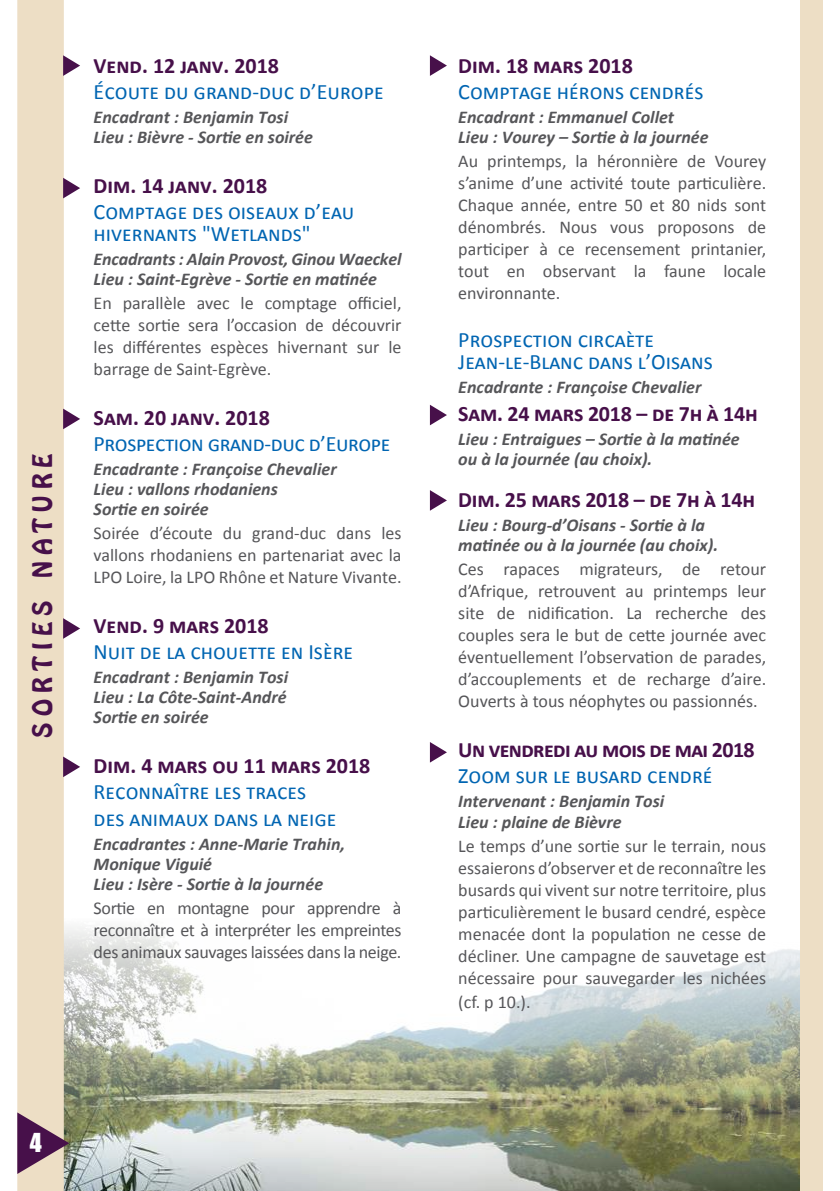
<style>
.page{position:relative;width:840px;height:1191px;background:#fff}
.page>*{position:absolute;margin:0;border:0;box-sizing:border-box;transform-origin:0 0}
.t1{font:24px "Impact";color:#fff}
.t2{font:23.8px "Hobo Std";letter-spacing:.255em;color:#47104a}
.t3{font:22px/22px "Calibri";color:#0065b2}
.t4{font:700 22px "Calibri";color:#47104a}
.t5{font:22px "Calibri";letter-spacing:-.02em;color:#0065b2}
.t6{font:700 22px "Calibri";letter-spacing:-.03em;color:#47104a}
.t7{font:18px/22px "Calibri";color:#565659;text-align:justify}
.t8{font:italic 700 18px/20px "Calibri";color:#565659}
</style>
<div class="page">
<img style="left:64px;top:927px;width:735px;height:264px">
<div style="left:17px;top:0;width:47px;height:1191px;background:#eddec5"></div>
<div style="left:799px;top:0;width:23px;height:1191px;background:#eddec5"></div>
<svg style="left:17px;top:1112px;width:52px;height:62px"></svg>
<svg style="left:63px;top:55px;width:17px;height:21px"></svg>
<svg style="left:63px;top:178px;width:17px;height:20px"></svg>
<svg style="left:63px;top:408px;width:17px;height:21px"></svg>
<svg style="left:429px;top:405px;width:17px;height:20px"></svg>
<svg style="left:429px;top:55px;width:17px;height:21px"></svg>
<svg style="left:429px;top:490px;width:17px;height:21px"></svg>
<svg style="left:429px;top:742px;width:17px;height:20px"></svg>
<svg style="left:63px;top:618px;width:17px;height:21px"></svg>
<svg style="left:63px;top:756px;width:17px;height:21px"></svg>
<h2 class="t2" style="left:26px;top:737px;width:286px;rotate:-90deg">sorties nature</h2>
<p class="t4" style="left:94px;top:52px;width:187px">Vend. 12 janv. 2018</p>
<p class="t3" style="left:94px;top:81px;width:291px">Écoute du grand-duc d’Europe</p>
<p class="t8" style="left:94px;top:107px;width:221px">Encadrant : Benjamin Tosi<br>Lieu : Bièvre - Sortie en soirée</p>
<p class="t4" style="left:94px;top:172px;width:175px">Dim. 14 janv. 2018</p>
<p class="t3" style="left:94px;top:201px;width:262px">Comptage des oiseaux d’eau hivernants "Wetlands"</p>
<p class="t8" style="left:94px;top:249px;width:309px">Encadrants : Alain Provost, Ginou Waeckel<br>Lieu : Saint-Egrève - Sortie en matinée</p>
<p class="t7" style="left:94px;top:292px;width:309px">En parallèle avec le comptage officiel, cette sortie sera l’occasion de découvrir les différentes espèces hivernant sur le barrage de Saint-Egrève.</p>
<p class="t4" style="left:94px;top:404px;width:178px">Sam. 20 janv. 2018</p>
<p class="t5" style="left:94px;top:430px;width:298px">Prospection grand-duc d’Europe</p>
<p class="t8" style="left:94px;top:459px;width:244px">Encadrante : Françoise Chevalier<br>Lieu : vallons rhodaniens<br>Sortie en soirée</p>
<p class="t7" style="left:94px;top:522px;width:309px">Soirée d’écoute du grand-duc dans les vallons rhodaniens en partenariat avec la LPO Loire, la LPO Rhône et Nature Vivante.</p>
<p class="t4" style="left:94px;top:612px;width:176px">Vend. 9 mars 2018</p>
<p class="t3" style="left:94px;top:641px;width:261px">Nuit de la chouette en Isère</p>
<p class="t8" style="left:94px;top:667px;width:196px;text-align:justify">Encadrant : Benjamin Tosi Lieu : La Côte-Saint-André Sortie en soirée</p>
<p class="t4" style="left:94px;top:752px;width:278px">Dim. 4 mars ou 11 mars 2018</p>
<p class="t3" style="left:94px;top:779px;width:244px;line-height:26px">Reconnaître les traces des animaux dans la neige</p>
<p class="t8" style="left:94px;top:833px;width:253px">Encadrantes : Anne-Marie Trahin,<br>Monique Viguié<br>Lieu : Isère - Sortie à la journée</p>
<p class="t7" style="left:94px;top:896px;width:309px">Sortie en montagne pour apprendre à reconnaître et à interpréter les empreintes des animaux sauvages laissées dans la neige.</p>
<h1 class="t1" style="left:30px;top:1123px;width:13px">4</h1>
<p class="t4" style="left:458px;top:52px;width:176px">Dim. 18 mars 2018</p>
<p class="t3" style="left:458px;top:81px;width:246px">Comptage hérons cendrés</p>
<p class="t8" style="left:458px;top:107px;width:252px">Encadrant : Emmanuel Collet<br>Lieu : Vourey – Sortie à la journée</p>
<p class="t7" style="left:458px;top:150px;width:309px">Au printemps, la héronnière de Vourey s’anime d’une activité toute particulière.<br>Chaque année, entre 50 et 80 nids sont dénombrés. Nous vous proposons de participer à ce recensement printanier, tout en observant la faune locale environnante.</p>
<p class="t3" style="left:458px;top:329px;width:256px">Prospection circaète<br>Jean-le-Blanc dans l’Oisans</p>
<p class="t8" style="left:458px;top:377px;width:244px">Encadrante : Françoise Chevalier</p>
<p class="t4" style="left:458px;top:400px;width:301px">Sam. 24 mars 2018 – de 7h à 14h</p>
<p class="t8" style="left:458px;top:429px;width:283px">Lieu : Entraigues – Sortie à la matinée ou à la journée (au choix).</p>
<p class="t4" style="left:458px;top:486px;width:298px">Dim. 25 mars 2018 – de 7h à 14h</p>
<p class="t8" style="left:458px;top:515px;width:261px">Lieu : Bourg-d’Oisans - Sortie à la matinée ou à la journée (au choix).</p>
<p class="t7" style="left:458px;top:558px;width:309px">Ces rapaces migrateurs, de retour d’Afrique, retrouvent au printemps leur site de nidification. La recherche des couples sera le but de cette journée avec éventuellement l’observation de parades, d’accouplements et de recharge d’aire.<br>Ouverts à tous néophytes ou passionnés.</p>
<p class="t6" style="left:458px;top:736px;width:298px">Un vendredi au mois de mai 2018</p>
<p class="t3" style="left:458px;top:765px;width:255px">Zoom sur le busard cendré</p>
<p class="t8" style="left:458px;top:791px;width:207px">Intervenant : Benjamin Tosi<br>Lieu : plaine de Bièvre</p>
<p class="t7" style="left:458px;top:834px;width:309px">Le temps d’une sortie sur le terrain, nous essaierons d’observer et de reconnaître les busards qui vivent sur notre territoire, plus particulièrement le busard cendré, espèce menacée dont la population ne cesse de décliner. Une campagne de sauvetage est nécessaire pour sauvegarder les nichées</p>
<p class="t7" style="left:458px;top:990px;width:74px">(cf. p 10.).</p>
</div>
